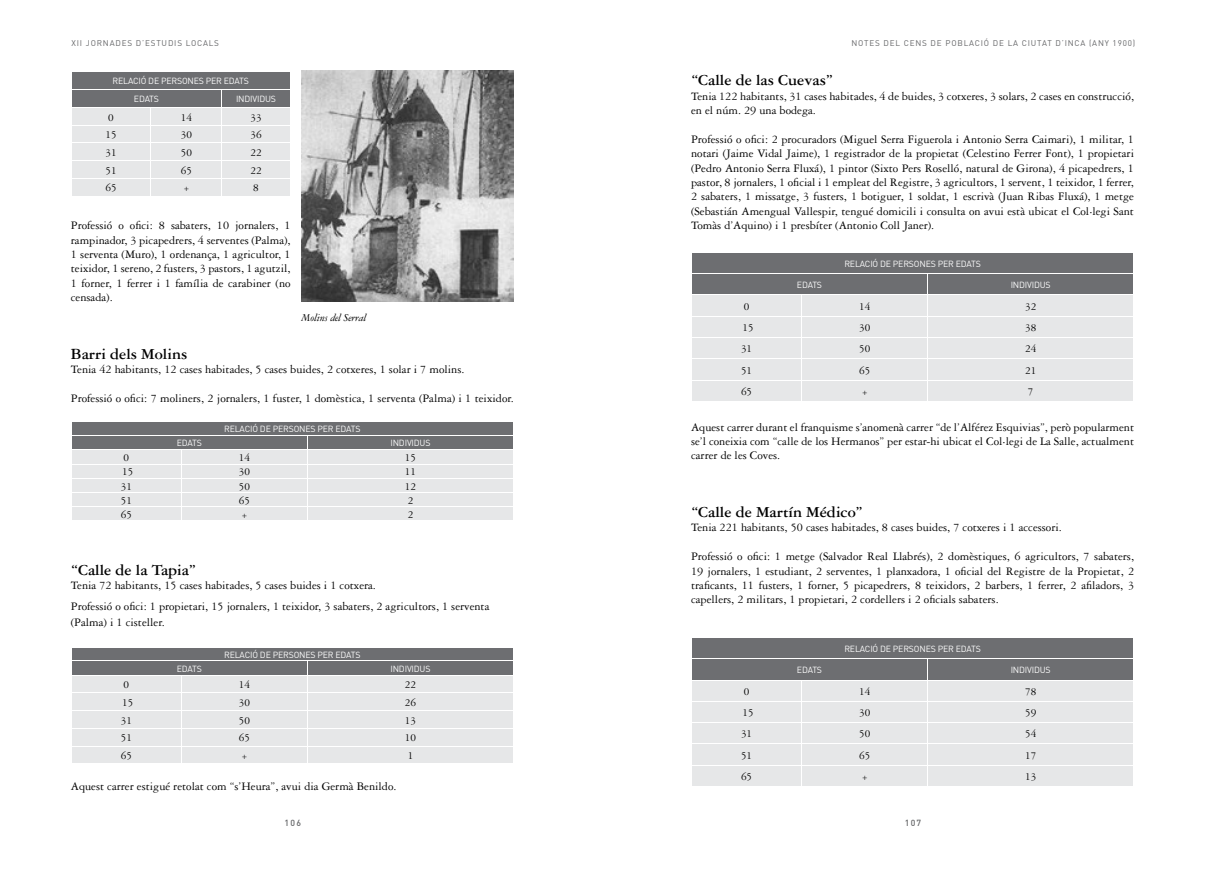
<style>
.page{position:relative;width:1205px;height:869px;background:#fff}
.page>*{position:absolute;margin:0;border:0;box-sizing:border-box;transform-origin:0 0}
.t1{font:700 16.25px "Garamond Three";color:#000}
.t2{font:12.25px/14.4px "Garamond Three";color:#000;text-align:justify}
.t3{font:11.25px "Garamond Three";color:#000}
.t4{font:italic 11.25px "Garamond Three";letter-spacing:-.015em;color:#000}
.t5{font:8.75px/17.8px "DIN";letter-spacing:-.02em;color:#fff}
.t6{font:500 8.75px "DIN";letter-spacing:.14em;color:#636466}
.t7{font:8.12px "DIN";letter-spacing:.1em;color:#636466}
</style>
<div class="page">
<svg style="left:72px;top:422px;width:441px;height:98px;background:#c7c8c9"></svg>
<svg style="left:72px;top:648px;width:441px;height:115px;background:#cbccce"></svg>
<svg style="left:692px;top:253px;width:441px;height:148px;background:#c6c7c8"></svg>
<svg style="left:692px;top:638px;width:441px;height:147px;background:#c5c6c7"></svg>
<img style="left:301px;top:71px;width:213px;height:230px">
<svg style="left:72px;top:72px;width:218px;height:124px;background:#c6c7c8"></svg>
<p class="t7" style="left:71px;top:38px;width:149px">XII JORNADES D’ESTUDIS LOCALS</p>
<p class="t7" style="left:851px;top:38px;width:285px">NOTES DEL CENS DE POBLACIÓ DE LA CIUTAT D’INCA (ANY 1900)</p>
<p class="t5" style="left:134px;top:72px;width:116px;text-indent:-21px">RELACIÓ DE PERSONES PER EDATS<br>EDATS</p>
<p class="t5" style="left:236px;top:90px;width:42px">INDIVIDUS</p>
<p class="t3" style="left:108px;top:111px;width:7px">0</p>
<p class="t3" style="left:181px;top:111px;width:13px">14</p>
<p class="t3" style="left:250px;top:111px;width:13px">33</p>
<p class="t3" style="left:105px;top:129px;width:13px">15</p>
<p class="t3" style="left:181px;top:129px;width:13px">30</p>
<p class="t3" style="left:250px;top:129px;width:13px">36</p>
<p class="t3" style="left:105px;top:146px;width:13px">31</p>
<p class="t3" style="left:181px;top:146px;width:13px">50</p>
<p class="t3" style="left:250px;top:146px;width:13px">22</p>
<p class="t3" style="left:105px;top:164px;width:13px">51</p>
<p class="t3" style="left:181px;top:164px;width:13px">65</p>
<p class="t3" style="left:250px;top:164px;width:13px">22</p>
<p class="t3" style="left:105px;top:182px;width:13px">65</p>
<p class="t3" style="left:183px;top:182px;width:8px">+</p>
<p class="t3" style="left:253px;top:182px;width:7px">8</p>
<p class="t2" style="left:71px;top:218px;width:221px">Professió o ofici: 8 sabaters, 10 jornalers, 1 rampinador, 3 picapedrers, 4 serventes (Palma), 1 serventa (Muro), 1 ordenança, 1 agricultor, 1 teixidor, 1 sereno, 2 fusters, 3 pastors, 1 agutzil, 1 forner, 1 ferrer i 1 família de carabiner (no censada).</p>
<p class="t4" style="left:301px;top:311px;width:67px">Molins del Serral</p>
<h1 class="t1" style="left:71px;top:344px;width:118px">Barri dels Molins</h1>
<p class="t2" style="left:71px;top:362px;width:395px">Tenia 42 habitants, 12 cases habitades, 5 cases buides, 2 cotxeres, 1 solar i 7 molins.</p>
<p class="t2" style="left:71px;top:391px;width:444px">Professió o ofici: 7 moliners, 2 jornalers, 1 fuster, 1 domèstica, 1 serventa (Palma) i 1 teixidor.</p>
<p class="t5" style="left:224px;top:420px;width:138px">RELACIÓ DE PERSONES PER EDATS</p>
<p class="t5" style="left:177px;top:434px;width:27px">EDATS</p>
<p class="t5" style="left:390px;top:434px;width:42px">INDIVIDUS</p>
<p class="t3" style="left:124px;top:451px;width:7px">0</p>
<p class="t3" style="left:239px;top:451px;width:13px">14</p>
<p class="t3" style="left:405px;top:451px;width:13px">15</p>
<p class="t3" style="left:122px;top:466px;width:13px">15</p>
<p class="t3" style="left:239px;top:466px;width:13px">30</p>
<p class="t3" style="left:405px;top:466px;width:13px">11</p>
<p class="t3" style="left:121px;top:480px;width:13px">31</p>
<p class="t3" style="left:239px;top:480px;width:13px">50</p>
<p class="t3" style="left:405px;top:480px;width:13px">12</p>
<p class="t3" style="left:121px;top:494px;width:13px">51</p>
<p class="t3" style="left:239px;top:494px;width:13px">65</p>
<p class="t3" style="left:408px;top:494px;width:7px">2</p>
<p class="t3" style="left:121px;top:508px;width:13px">65</p>
<p class="t3" style="left:241px;top:508px;width:8px">+</p>
<p class="t3" style="left:408px;top:508px;width:7px">2</p>
<h1 class="t1" style="left:71px;top:560px;width:127px">“Calle de la Tapia”</h1>
<p class="t2" style="left:71px;top:574px;width:420px;line-height:21.5px">Tenia 72 habitants, 15 cases habitades, 5 cases buides i 1 cotxera.<br>Professió o ofici: 1 propietari, 15 jornalers, 1 teixidor, 3 sabaters, 2 agricultors, 1 serventa</p>
<p class="t2" style="left:71px;top:615px;width:95px">(Palma) i 1 cisteller.</p>
<p class="t5" style="left:224px;top:645px;width:138px">RELACIÓ DE PERSONES PER EDATS</p>
<p class="t5" style="left:177px;top:659px;width:27px">EDATS</p>
<p class="t5" style="left:390px;top:659px;width:42px">INDIVIDUS</p>
<p class="t3" style="left:124px;top:678px;width:7px">0</p>
<p class="t3" style="left:239px;top:678px;width:13px">14</p>
<p class="t3" style="left:405px;top:678px;width:13px">22</p>
<p class="t3" style="left:122px;top:696px;width:13px">15</p>
<p class="t3" style="left:239px;top:696px;width:13px">30</p>
<p class="t3" style="left:405px;top:696px;width:13px">26</p>
<p class="t3" style="left:121px;top:713px;width:13px">31</p>
<p class="t3" style="left:239px;top:713px;width:13px">50</p>
<p class="t3" style="left:405px;top:713px;width:13px">13</p>
<p class="t3" style="left:121px;top:731px;width:13px">51</p>
<p class="t3" style="left:239px;top:731px;width:13px">65</p>
<p class="t3" style="left:405px;top:731px;width:13px">10</p>
<p class="t3" style="left:121px;top:749px;width:13px">65</p>
<p class="t3" style="left:241px;top:749px;width:8px">+</p>
<p class="t3" style="left:408px;top:749px;width:7px">1</p>
<p class="t2" style="left:71px;top:779px;width:327px">Aquest carrer estigué retolat com “s’Heura”, avui dia Germà Benildo.</p>
<h1 class="t1" style="left:691px;top:71px;width:144px">“Calle de las Cuevas”</h1>
<p class="t2" style="left:691px;top:89px;width:444px">Tenia 122 habitants, 31 cases habitades, 4 de buides, 3 cotxeres, 3 solars, 2 cases en construcció, en el núm. 29 una bodega.</p>
<p class="t2" style="left:691px;top:132px;width:444px">Professió o ofici: 2 procuradors (Miguel Serra Figuerola i Antonio Serra Caimari), 1 militar, 1 notari (Jaime Vidal Jaime), 1 registrador de la propietat (Celestino Ferrer Font), 1 propietari (Pedro Antonio Serra Fluxá), 1 pintor (Sixto Pers Roselló, natural de Girona), 4 picapedrers, 1 pastor, 8 jornalers, 1 oficial i 1 empleat del Registre, 3 agricultors, 1 servent, 1 teixidor, 1 ferrer, 2 sabaters, 1 missatge, 3 fusters, 1 botiguer, 1 soldat, 1 escrivà (Juan Ribas Fluxá), 1 metge (Sebastián Amengual Vallespir, tengué domicili i consulta on avui està ubicat el Col·legi Sant Tomàs d’Aquino) i 1 presbíter (Antonio Coll Janer).</p>
<p class="t5" style="left:844px;top:254px;width:138px">RELACIÓ DE PERSONES PER EDATS</p>
<p class="t5" style="left:797px;top:275px;width:27px">EDATS</p>
<p class="t5" style="left:1010px;top:275px;width:42px">INDIVIDUS</p>
<p class="t3" style="left:744px;top:300px;width:7px">0</p>
<p class="t3" style="left:859px;top:300px;width:13px">14</p>
<p class="t3" style="left:1025px;top:300px;width:13px">32</p>
<p class="t3" style="left:742px;top:321px;width:13px">15</p>
<p class="t3" style="left:859px;top:321px;width:13px">30</p>
<p class="t3" style="left:1025px;top:321px;width:13px">38</p>
<p class="t3" style="left:741px;top:343px;width:13px">31</p>
<p class="t3" style="left:859px;top:343px;width:13px">50</p>
<p class="t3" style="left:1025px;top:343px;width:13px">24</p>
<p class="t3" style="left:741px;top:364px;width:13px">51</p>
<p class="t3" style="left:859px;top:364px;width:13px">65</p>
<p class="t3" style="left:1025px;top:364px;width:13px">21</p>
<p class="t3" style="left:741px;top:385px;width:13px">65</p>
<p class="t3" style="left:861px;top:385px;width:8px">+</p>
<p class="t3" style="left:1028px;top:385px;width:7px">7</p>
<p class="t2" style="left:691px;top:419px;width:444px">Aquest carrer durant el franquisme s’anomenà carrer “de l’Alférez Esquivias”, però popularment se’l coneixia com “calle de los Hermanos” per estar-hi ubicat el Col·legi de La Salle, actualment carrer de les Coves.</p>
<h1 class="t1" style="left:691px;top:503px;width:173px">“Calle de Martín Médico”</h1>
<p class="t2" style="left:691px;top:520px;width:372px">Tenia 221 habitants, 50 cases habitades, 8 cases buides, 7 cotxeres i 1 accessori.</p>
<p class="t2" style="left:691px;top:549px;width:444px">Professió o ofici: 1 metge (Salvador Real Llabrés), 2 domèstiques, 6 agricultors, 7 sabaters, 19 jornalers, 1 estudiant, 2 serventes, 1 planxadora, 1 oficial del Registre de la Propietat, 2 traficants, 11 fusters, 1 forner, 5 picapedrers, 8 teixidors, 2 barbers, 1 ferrer, 2 afiladors, 3 capellers, 2 militars, 1 propietari, 2 cordellers i 2 oficials sabaters.</p>
<p class="t5" style="left:844px;top:639px;width:138px">RELACIÓ DE PERSONES PER EDATS</p>
<p class="t5" style="left:797px;top:660px;width:27px">EDATS</p>
<p class="t5" style="left:1010px;top:660px;width:42px">INDIVIDUS</p>
<p class="t3" style="left:744px;top:685px;width:7px">0</p>
<p class="t3" style="left:859px;top:685px;width:13px">14</p>
<p class="t3" style="left:1025px;top:685px;width:13px">78</p>
<p class="t3" style="left:742px;top:706px;width:13px">15</p>
<p class="t3" style="left:859px;top:706px;width:13px">30</p>
<p class="t3" style="left:1025px;top:706px;width:13px">59</p>
<p class="t3" style="left:741px;top:727px;width:13px">31</p>
<p class="t3" style="left:859px;top:727px;width:13px">50</p>
<p class="t3" style="left:1025px;top:727px;width:13px">54</p>
<p class="t3" style="left:741px;top:748px;width:13px">51</p>
<p class="t3" style="left:859px;top:748px;width:13px">65</p>
<p class="t3" style="left:1025px;top:748px;width:13px">17</p>
<p class="t3" style="left:741px;top:770px;width:13px">65</p>
<p class="t3" style="left:861px;top:770px;width:8px">+</p>
<p class="t3" style="left:1025px;top:770px;width:13px">13</p>
<p class="t6" style="left:285px;top:816px;width:18px">106</p>
<p class="t6" style="left:905px;top:816px;width:18px">107</p>
</div>
